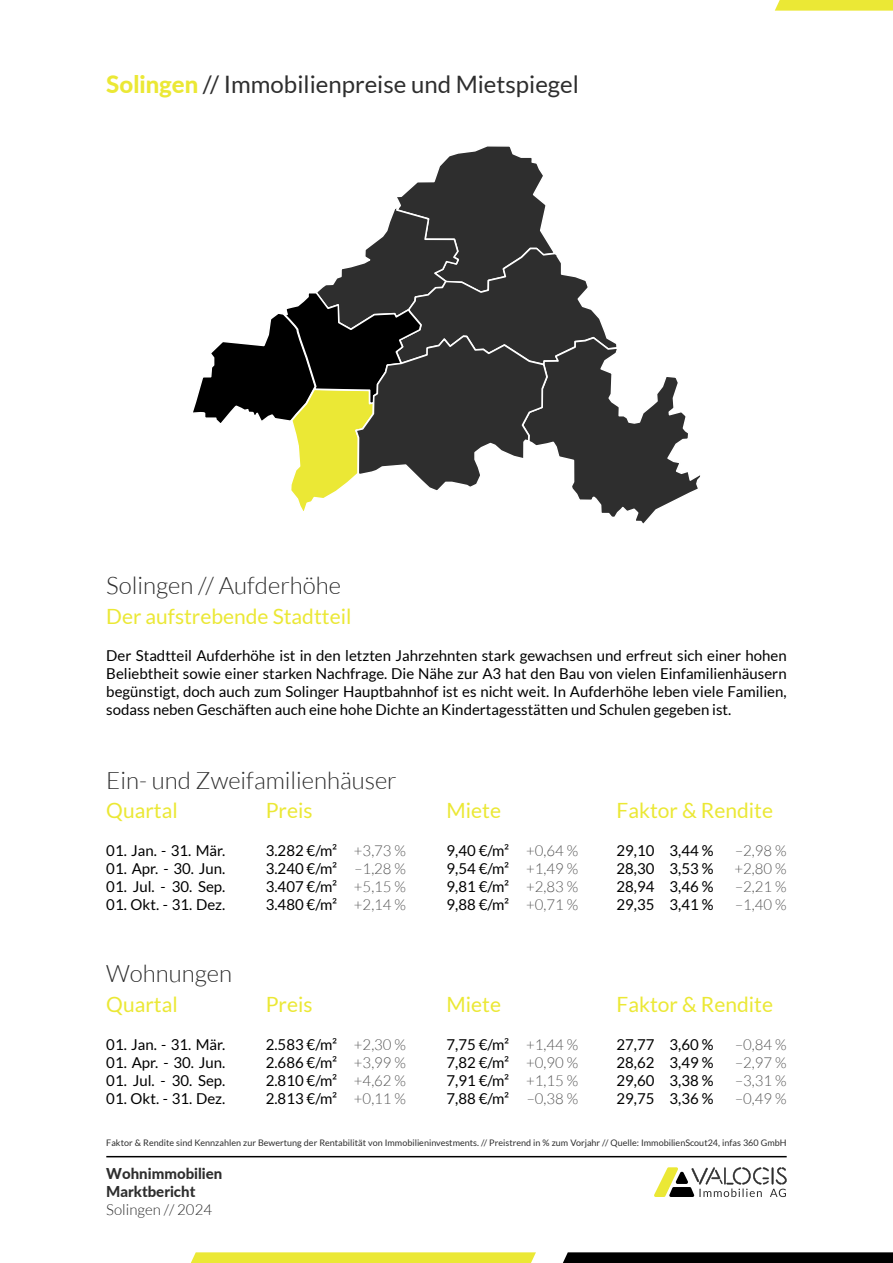
<style>
.page{position:relative;width:893px;height:1263px;background:#fff}
.page>*{position:absolute;margin:0;border:0;box-sizing:border-box;transform-origin:0 0}
.t1{font:300 24px "Lato";color:#2e2e2e}
.t2{font:24px "Lato";color:#2e2e2e}
.t3{font:21px "Lato";color:#ebe835}
.t4{font:15px/18px "Lato";color:#000;text-align:justify}
.t5{font:300 15px "Lato";color:#575757}
.t6{font:800 15px/18px "Lato";color:#2e2e2e}
.t7{font:300 15px "Lato";color:#2e2e2e}
.t8{font:9px "Lato";color:#2e2e2e}
.s1{font-weight:800;color:#ebe835}
.s2{font-weight:300;color:#575757}
</style>
<div class="page">
<svg style="left:654px;top:1167px;width:133px;height:30px"></svg>
<hr style="left:106px;top:1156px;width:681px;height:1px;background:#000">
<svg style="left:563px;top:1252px;width:330px;height:11px;background:#0a0a0a"></svg>
<svg style="left:191px;top:1252px;width:345px;height:11px;background:#ebe93e"></svg>
<svg style="left:775px;top:0;width:118px;height:11px"></svg>
<svg style="left:193px;top:146px;width:508px;height:378px"></svg>
<h1 class="t2" style="left:106px;top:71px;width:474px"><span class="s1">Solingen</span> // Immobilienpreise und Mietspiegel</h1>
<h1 class="t1" style="left:106px;top:573px;width:236px">Solingen // Aufderhöhe</h1>
<h2 class="t3" style="left:106px;top:604px;width:247px">Der aufstrebende Stadtteil</h2>
<p class="t4" style="left:106px;top:647px;width:682px">Der Stadtteil Aufderhöhe ist in den letzten Jahrzehnten stark gewachsen und erfreut sich einer hohen Beliebtheit sowie einer starken Nachfrage. Die Nähe zur A3 hat den Bau von vielen Einfamilienhäusern begünstigt, doch auch zum Solinger Hauptbahnhof ist es nicht weit. In Aufderhöhe leben viele Familien, sodass neben Geschäften auch eine hohe Dichte an Kindertagesstätten und Schulen gegeben ist.</p>
<h1 class="t1" style="left:106px;top:767px;width:292px">Ein- und Zweifamilienhäuser</h1>
<h2 class="t3" style="left:106px;top:799px;width:73px">Quartal</h2>
<h2 class="t3" style="left:266px;top:799px;width:48px">Preis</h2>
<h2 class="t3" style="left:446px;top:799px;width:56px">Miete</h2>
<h2 class="t3" style="left:617px;top:799px;width:158px">Faktor &amp; Rendite</h2>
<p class="t4" style="left:106px;top:841px;width:121px">01. Jan. - 31. Mär.</p>
<p class="t4" style="left:106px;top:859px;width:121px">01. Apr. - 30. Jun.</p>
<p class="t4" style="left:106px;top:877px;width:121px">01. Jul. - 30. Sep.</p>
<p class="t4" style="left:106px;top:895px;width:121px">01. Okt. - 31. Dez.</p>
<p class="t4" style="left:266px;top:841px;width:142px">3.282 €/m² <span class="s2">+3,73 % </span>3.240 €/m² <span class="s2">–1,28 % </span>3.407 €/m² <span class="s2">+5,15 % </span>3.480 €/m² <span class="s2">+2,14 %</span></p>
<p class="t4" style="left:446px;top:841px;width:133px">9,40 €/m² <span class="s2">+0,64 % </span>9,54 €/m² <span class="s2">+1,49 % </span>9,81 €/m² <span class="s2">+2,83 % </span>9,88 €/m² <span class="s2">+0,71 %</span></p>
<p class="t4" style="left:617px;top:841px;width:98px">29,10 3,44 %</p>
<p class="t5" style="left:735px;top:842px;width:53px">–2,98 %</p>
<p class="t4" style="left:617px;top:859px;width:98px">28,30 3,53 %</p>
<p class="t5" style="left:734px;top:860px;width:54px">+2,80 %</p>
<p class="t4" style="left:617px;top:877px;width:98px">28,94 3,46 %</p>
<p class="t5" style="left:735px;top:878px;width:53px">–2,21 %</p>
<p class="t4" style="left:617px;top:895px;width:98px">29,35 3,41 %</p>
<p class="t5" style="left:735px;top:896px;width:53px">–1,40 %</p>
<h1 class="t1" style="left:106px;top:961px;width:127px">Wohnungen</h1>
<h2 class="t3" style="left:106px;top:992px;width:73px">Quartal</h2>
<h2 class="t3" style="left:266px;top:992px;width:48px">Preis</h2>
<h2 class="t3" style="left:446px;top:992px;width:56px">Miete</h2>
<h2 class="t3" style="left:617px;top:992px;width:158px">Faktor &amp; Rendite</h2>
<p class="t4" style="left:106px;top:1035px;width:121px">01. Jan. - 31. Mär.</p>
<p class="t4" style="left:106px;top:1053px;width:121px">01. Apr. - 30. Jun.</p>
<p class="t4" style="left:106px;top:1071px;width:121px">01. Jul. - 30. Sep.</p>
<p class="t4" style="left:106px;top:1089px;width:121px">01. Okt. - 31. Dez.</p>
<p class="t4" style="left:266px;top:1035px;width:142px">2.583 €/m² <span class="s2">+2,30 % </span>2.686 €/m² <span class="s2">+3,99 % </span>2.810 €/m² <span class="s2">+4,62 % </span>2.813 €/m² <span class="s2">+0,11 %</span></p>
<p class="t4" style="left:446px;top:1035px;width:133px">7,75 €/m² <span class="s2">+1,44 % </span>7,82 €/m² <span class="s2">+0,90 % </span>7,91 €/m² <span class="s2">+1,15 % </span>7,88 €/m² <span class="s2">–0,38 %</span></p>
<p class="t4" style="left:617px;top:1035px;width:98px">27,77 3,60 %</p>
<p class="t5" style="left:735px;top:1036px;width:53px">–0,84 %</p>
<p class="t4" style="left:617px;top:1053px;width:98px">28,62 3,49 %</p>
<p class="t5" style="left:735px;top:1054px;width:53px">–2,97 %</p>
<p class="t4" style="left:617px;top:1071px;width:98px">29,60 3,38 %</p>
<p class="t5" style="left:735px;top:1072px;width:53px">–3,31 %</p>
<p class="t4" style="left:617px;top:1089px;width:98px">29,75 3,36 %</p>
<p class="t5" style="left:735px;top:1090px;width:53px">–0,49 %</p>
<p class="t8" style="left:106px;top:1138px;width:682px">Faktor &amp; Rendite sind Kennzahlen zur Bewertung der Rentabilität von Immobilieninvestments. // Preistrend in % zum Vorjahr // Quelle: ImmobilienScout24, infas 360 GmbH</p>
<p class="t6" style="left:106px;top:1164px;width:118px">Wohnimmobilien<br>Marktbericht</p>
<p class="t7" style="left:106px;top:1202px;width:107px">Solingen // 2024</p>
</div>
